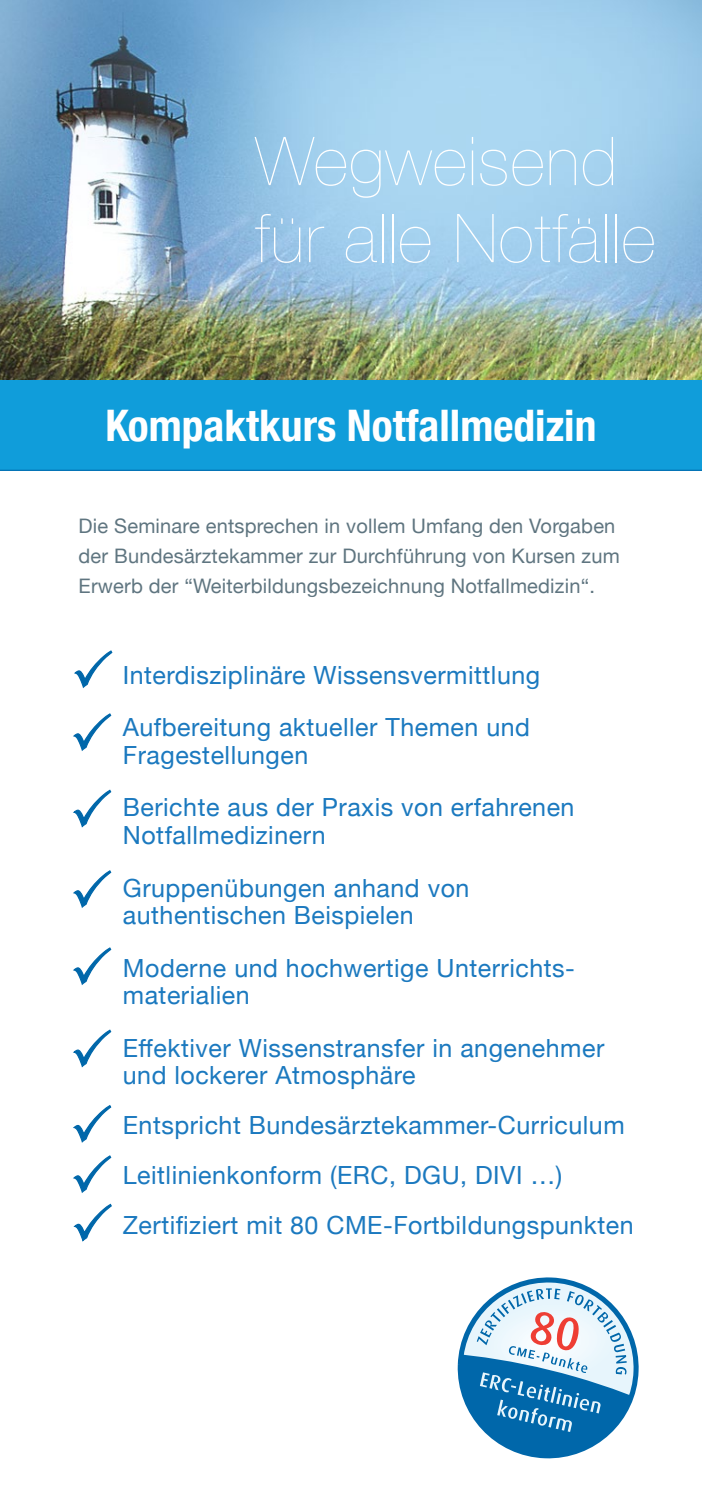
<style>
.page{position:relative;width:702px;height:1489px;background:#fff}
.page>*{position:absolute;margin:0;border:0;box-sizing:border-box;transform-origin:0 0}
.t1{font:200 67.5px/77px "Helvetica Neue";letter-spacing:.02em;color:#fff}
.t2{font:700 condensed 43.5px "Helvetica Neue";color:#fff}
.t3{font:25px/52.5px "Helvetica Neue";letter-spacing:.02em;color:#1b79bf}
.t4{font:20px/30px "Helvetica Neue";letter-spacing:.01em;color:#5f7580}
</style>
<div class="page">
<div style="left:0;top:379px;width:702px;height:91px;background:#109dda"></div>
<svg style="left:457px;top:1277px;width:182px;height:182px"></svg>
<img style="left:0;top:0;width:702px;height:379px">
<svg style="left:74px;top:650px;width:39px;height:39px"></svg>
<svg style="left:73px;top:713px;width:39px;height:38px"></svg>
<svg style="left:73px;top:789px;width:39px;height:39px"></svg>
<svg style="left:73px;top:870px;width:39px;height:38px"></svg>
<svg style="left:73px;top:947px;width:39px;height:38px"></svg>
<svg style="left:73px;top:1029px;width:39px;height:39px"></svg>
<svg style="left:73px;top:1105px;width:39px;height:38px"></svg>
<svg style="left:73px;top:1155px;width:39px;height:38px"></svg>
<svg style="left:73px;top:1203px;width:39px;height:39px"></svg>
<h1 class="t1" style="left:255px;top:120px;width:402px">Wegweisend für alle Notfälle</h1>
<h2 class="t2" style="left:105px;top:389px;width:492px">Kompaktkurs Notfallmedizin</h2>
<p class="t4" style="left:79px;top:512px;width:542px">Die Seminare entsprechen in vollem Umfang den Vorgaben der Bundesärztekammer zur Durchführung von Kursen zum<br>Erwerb der “Weiterbildungsbezeichnung Notfallmedizin“.</p>
<p class="t3" style="left:123px;top:650px;width:419px">Interdisziplinäre Wissensvermittlung<br>Aufbereitung aktueller Themen und</p>
<p class="t3" style="left:123px;top:730px;width:453px">Fragestellungen<br>Berichte aus der Praxis von erfahrenen</p>
<p class="t3" style="left:123px;top:810px;width:348px">Notfallmedizinern<br>Gruppenübungen anhand von</p>
<p class="t3" style="left:123px;top:890px;width:453px">authentischen Beispielen<br>Moderne und hochwertige Unterrichts-</p>
<p class="t3" style="left:123px;top:970px;width:483px">materialien<br>Effektiver Wissenstransfer in angenehmer</p>
<p class="t3" style="left:123px;top:1051px;width:512px;line-height:50px">und lockerer Atmosphäre<br>Entspricht Bundesärztekammer-Curriculum Leitlinienkonform (ERC, DGU, DIVI …)<br>Zertifiziert mit 80 CME-Fortbildungspunkten</p>
</div>
